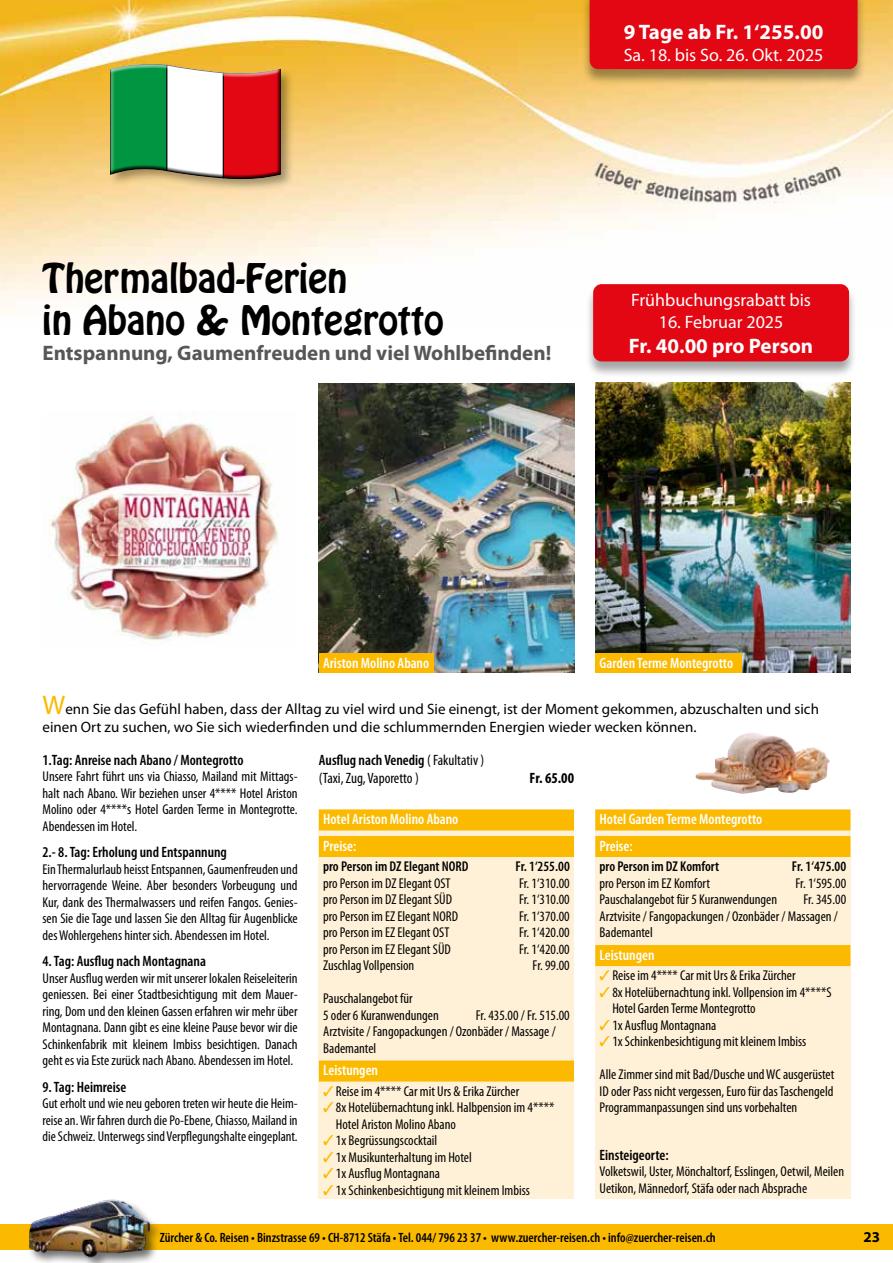
<style>
.page{position:relative;width:893px;height:1263px;background:#fff}
.page>*{position:absolute;margin:0;border:0;box-sizing:border-box;transform-origin:0 0}
.t1{font:36px/42px "Hobo Std";color:#000}
.t2{font:700 21px "Myriad Pro";color:#575756}
.t3{font:700 21px "Myriad Pro";color:#fff}
.t4{font:18px "Myriad Pro";color:#fff}
.t5{font:15px/18px "Myriad Pro";color:#000}
.t6{font:600 condensed 15px/26.5px "Myriad Pro";color:#fff}
.t7{font:600 condensed 15px "Myriad Pro";color:#000}
.t8{font:condensed 15px/18px "Myriad Pro";color:#000}
.t9{font:700 condensed 15px "Myriad Pro";color:#000}
.t10{font:700 15px "Myriad Pro";color:#000}
.t11{font:condensed 14.25px/16.5px "Myriad Pro";color:#000}
.t12{font:600 condensed 14.25px "Myriad Pro";color:#000}
.t13{font:600 condensed 13.5px "Myriad Pro";color:#000}
.s1{font-size:27px;color:#fbba00}
.s2{font-weight:600}
.s3{color:#fbba00}
</style>
<div class="page">
<div style="left:0;top:1225px;width:893px;height:25px;background:#fbba00"></div>
<img style="left:0;top:0;width:893px;height:316px">
<div style="left:585px;top:284px;width:272px;height:94px;background:#000;opacity:.35"></div>
<div style="left:593px;top:284px;width:256px;height:77px;background:#e30613;border-radius:9px"></div>
<div style="left:108px;top:62px;width:187px;height:131px;background:#000;opacity:.35"></div>
<div style="left:106px;top:60px;width:178px;height:117px;background:#fff;opacity:.75"></div>
<div style="left:107px;top:67px;width:178px;height:116px;background:#000;opacity:.75"></div>
<div style="left:581px;top:0;width:285px;height:86px;background:#000;opacity:.35"></div>
<div style="left:590px;top:0;width:267px;height:69px;background:#e30613"></div>
<div style="left:595px;top:809px;width:255px;height:390px;background:#fff1d7"></div>
<div style="left:595px;top:809px;width:255px;height:21px;background:#fbba00"></div>
<div style="left:595px;top:836px;width:255px;height:21px;background:#fbba00"></div>
<div style="left:595px;top:945px;width:255px;height:21px;background:#fbba00"></div>
<div style="left:319px;top:809px;width:255px;height:390px;background:#fff1d7"></div>
<div style="left:319px;top:809px;width:255px;height:21px;background:#fbba00"></div>
<div style="left:319px;top:836px;width:255px;height:21px;background:#fbba00"></div>
<div style="left:319px;top:1060px;width:255px;height:21px;background:#fbba00"></div>
<img style="left:319px;top:384px;width:255px;height:289px">
<img style="left:49px;top:416px;width:230px;height:225px">
<img style="left:595px;top:383px;width:255px;height:290px">
<div style="left:319px;top:653px;width:115px;height:20px;background:#fbba00"></div>
<div style="left:595px;top:653px;width:147px;height:20px;background:#fbba00"></div>
<img style="left:695px;top:733px;width:135px;height:61px">
<div style="left:27px;top:1199px;width:136px;height:64px;background:#000;opacity:.35"></div>
<h2 class="t3" style="left:624px;top:18px;width:201px">9 Tage ab Fr. 1‘255.00</h2>
<p class="t4" style="left:624px;top:43px;width:201px">Sa. 18. bis So. 26. Okt. 2025</p>
<h1 class="t1" style="left:43px;top:258px;width:403px">Thermalbad-Ferien<br>in Abano &amp; Montegrotto</h1>
<h2 class="t2" style="left:43px;top:339px;width:510px">Entspannung, Gaumenfreuden und viel Wohlbefinden!</h2>
<p class="t4" style="left:631px;top:289px;width:182px">Frühbuchungsrabatt bis</p>
<p class="t4" style="left:659px;top:311px;width:126px">16. Februar 2025</p>
<h2 class="t3" style="left:629px;top:332px;width:186px">Fr. 40.00 pro Person</h2>
<p class="t6" style="left:323px;top:650px;width:108px">Ariston Molino Abano</p>
<p class="t6" style="left:600px;top:650px;width:135px">Garden Terme Montegrotto</p>
<p class="t5" style="left:43px;top:700px;width:778px"><span class="s1">W</span>enn Sie das Gefühl haben, dass der Alltag zu viel wird und Sie einengt, ist der Moment gekommen, abzuschalten und sich einen Ort zu suchen, wo Sie sich wiederfinden und die schlummernden Energien wieder wecken können.</p>
<p class="t7" style="left:43px;top:750px;width:203px">1.Tag: Anreise nach Abano / Montegrotto</p>
<p class="t11" style="left:43px;top:768px;width:257px;text-align:justify">Unsere Fahrt führt uns via Chiasso, Mailand mit Mittags&shy;halt nach Abano. Wir beziehen unser 4**** Hotel Ariston Molino oder 4****s Hotel Garden Terme in Montegrotte.<br>Abendessen im Hotel.</p>
<p class="t7" style="left:43px;top:843px;width:186px">2.- 8. Tag: Erholung und Entspannung</p>
<p class="t11" style="left:43px;top:860px;width:257px;text-align:justify">Ein Thermalurlaub heisst Entspannen, Gaumenfreuden und hervorragende Weine. Aber besonders Vorbeugung und Kur, dank des Thermalwassers und reifen Fangos. Genies&shy;sen Sie die Tage und lassen Sie den Alltag für Augenblicke des Wohlergehens hinter sich. Abendessen im Hotel.</p>
<p class="t7" style="left:43px;top:952px;width:165px">4. Tag: Ausflug nach Montagnana</p>
<p class="t11" style="left:43px;top:969px;width:257px;text-align:justify">Unser Ausflug werden wir mit unserer lokalen Reiseleiterin geniessen. Bei einer Stadtbesichtigung mit dem Mauer&shy;ring, Dom und den kleinen Gassen erfahren wir mehr über Montagnana. Dann gibt es eine kleine Pause bevor wir die Schinkenfabrik mit kleinem Imbiss besichtigen. Danach geht es via Este zurück nach Abano. Abendessen im Hotel.</p>
<p class="t7" style="left:43px;top:1077px;width:85px">9. Tag: Heimreise</p>
<p class="t11" style="left:43px;top:1095px;width:257px;text-align:justify">Gut erholt und wie neu geboren treten wir heute die Heim&shy;reise an. Wir fahren durch die Po-Ebene, Chiasso, Mailand in die Schweiz. Unterwegs sind Verpflegungshalte eingeplant.</p>
<p class="t8" style="left:319px;top:750px;width:167px"><span class="s2">Ausflug nach Venedig</span> ( Fakultativ ) (Taxi, Zug, Vaporetto )</p>
<p class="t9" style="left:530px;top:768px;width:46px">Fr. 65.00</p>
<p class="t6" style="left:323px;top:806px;width:137px">Hotel Ariston Molino Abano<br>Preise:</p>
<p class="t12" style="left:323px;top:858px;width:147px">pro Person im DZ Elegant NORD</p>
<p class="t12" style="left:515px;top:858px;width:56px">Fr. 1‘255.00</p>
<p class="t11" style="left:323px;top:875px;width:129px">pro Person im DZ Elegant OST</p>
<p class="t11" style="left:519px;top:875px;width:52px">Fr. 1‘310.00</p>
<p class="t11" style="left:323px;top:891px;width:130px">pro Person im DZ Elegant SÜD</p>
<p class="t11" style="left:519px;top:891px;width:52px">Fr. 1‘310.00</p>
<p class="t11" style="left:323px;top:908px;width:136px">pro Person im EZ Elegant NORD</p>
<p class="t11" style="left:519px;top:908px;width:52px">Fr. 1‘370.00</p>
<p class="t11" style="left:323px;top:924px;width:128px">pro Person im EZ Elegant OST</p>
<p class="t11" style="left:519px;top:924px;width:52px">Fr. 1‘420.00</p>
<p class="t11" style="left:323px;top:941px;width:129px">pro Person im EZ Elegant SÜD</p>
<p class="t11" style="left:519px;top:941px;width:52px">Fr. 1‘420.00</p>
<p class="t11" style="left:323px;top:957px;width:93px">Zuschlag Vollpension</p>
<p class="t11" style="left:533px;top:957px;width:39px">Fr. 99.00</p>
<p class="t11" style="left:323px;top:990px;width:117px">Pauschalangebot für<br>5 oder 6 Kuranwendungen</p>
<p class="t6" style="left:600px;top:806px;width:164px">Hotel Garden Terme Montegrotto<br>Preise:</p>
<p class="t12" style="left:600px;top:858px;width:121px">pro Person im DZ Komfort</p>
<p class="t12" style="left:792px;top:858px;width:56px">Fr. 1‘475.00</p>
<p class="t11" style="left:600px;top:875px;width:112px">pro Person im EZ Komfort</p>
<p class="t11" style="left:795px;top:875px;width:52px">Fr. 1‘595.00</p>
<p class="t11" style="left:600px;top:891px;width:179px">Pauschalangebot für 5 Kuranwendungen</p>
<p class="t11" style="left:600px;top:891px;width:248px;text-indent:204px">Fr. 345.00<br>Arztvisite / Fangopackungen / Ozonbäder / Massagen /<br>Bademantel</p>
<p class="t6" style="left:600px;top:941px;width:56px">Leistungen</p>
<p class="t11" style="left:600px;top:967px;width:198px"><span class="s3">✓</span>Reise im 4**** Car mit Urs &amp; Erika Zürcher</p>
<p class="t11" style="left:612px;top:984px;width:221px;text-indent:-13px"><span class="s3">✓</span>8x Hotelübernachtung inkl. Vollpension im 4****S<br>Hotel Garden Terme Montegrotto</p>
<p class="t11" style="left:600px;top:1017px;width:118px"><span class="s3">✓</span>1x Ausflug Montagnana</p>
<p class="t11" style="left:600px;top:1033px;width:208px"><span class="s3">✓</span>1x Schinkenbesichtigung mit kleinem Imbiss</p>
<p class="t11" style="left:600px;top:1066px;width:236px;text-align:justify">Alle Zimmer sind mit Bad/Dusche und WC ausgerüstet ID oder Pass nicht vergessen, Euro für das Taschengeld Programmanpassungen sind uns vorbehalten</p>
<p class="t7" style="left:600px;top:1145px;width:71px">Einsteigeorte:</p>
<p class="t11" style="left:600px;top:1163px;width:246px">Volketswil, Uster, Mönchaltorf, Esslingen, Oetwil, Meilen<br>Uetikon, Männedorf, Stäfa oder nach Absprache</p>
<p class="t11" style="left:323px;top:1007px;width:248px;text-indent:153px">Fr. 435.00 / Fr. 515.00<br>Arztvisite / Fangopackungen / Ozonbäder / Massage /<br>Bademantel</p>
<p class="t6" style="left:323px;top:1057px;width:56px">Leistungen</p>
<p class="t11" style="left:323px;top:1083px;width:198px"><span class="s3">✓</span>Reise im 4**** Car mit Urs &amp; Erika Zürcher</p>
<p class="t11" style="left:336px;top:1099px;width:220px;text-indent:-13px"><span class="s3">✓</span>8x Hotelübernachtung inkl. Halbpension im 4****<br>Hotel Ariston Molino Abano</p>
<p class="t11" style="left:323px;top:1132px;width:116px"><span class="s3">✓</span>1x Begrüssungscocktail</p>
<p class="t11" style="left:323px;top:1149px;width:150px"><span class="s3">✓</span>1x Musikunterhaltung im Hotel</p>
<p class="t11" style="left:323px;top:1165px;width:118px"><span class="s3">✓</span>1x Ausflug Montagnana</p>
<p class="t11" style="left:323px;top:1182px;width:208px"><span class="s3">✓</span>1x Schinkenbesichtigung mit kleinem Imbiss</p>
<p class="t13" style="left:160px;top:1229px;width:557px">Zürcher &amp; Co. Reisen • Binzstrasse 69 • CH-8712 Stäfa • Tel. 044/ 796 23 37 • www.zuercher-reisen.ch • info@zuercher-reisen.ch</p>
<p class="t10" style="left:863px;top:1227px;width:18px">23</p>
</div>
